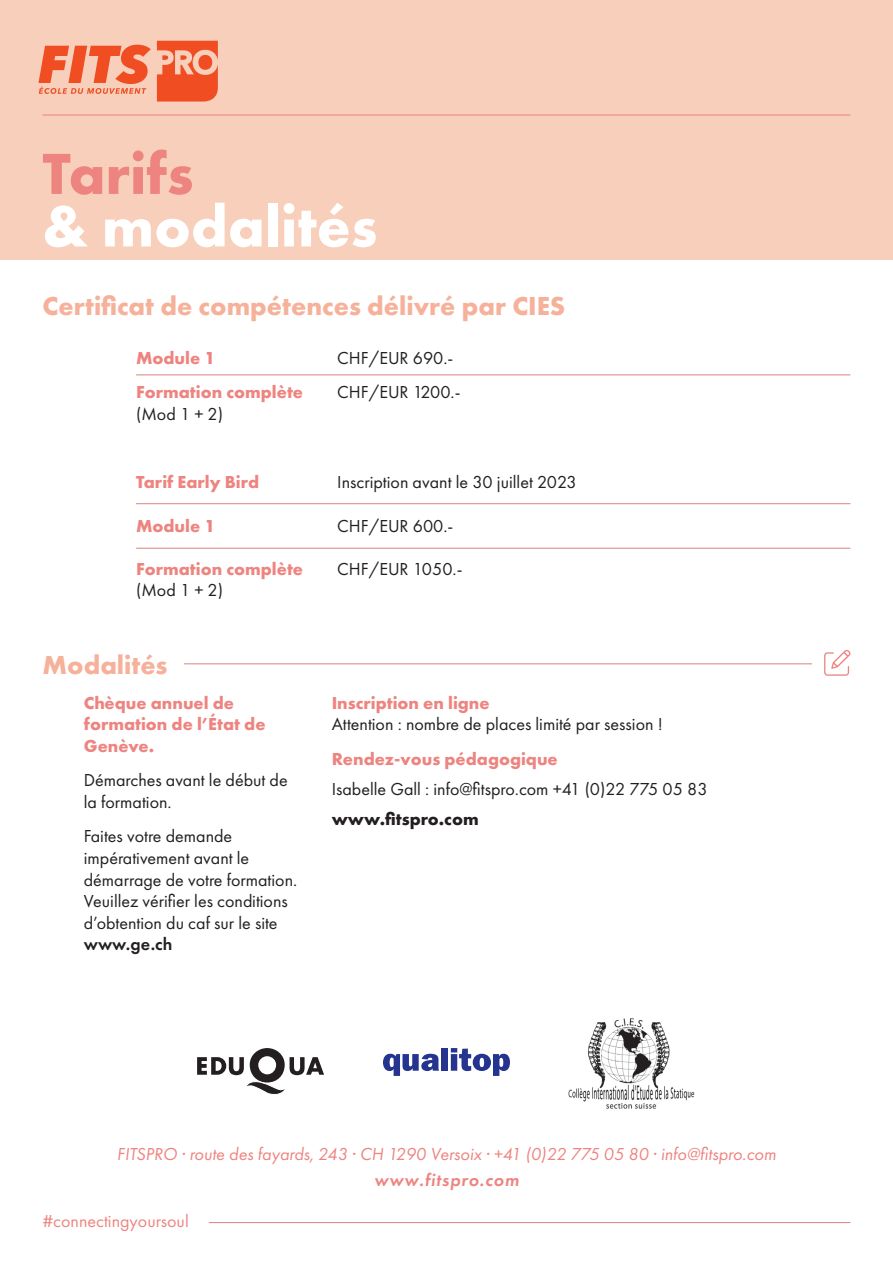
<style>
.page{position:relative;width:893px;height:1263px;background:#fff}
.page>*{position:absolute;margin:0;border:0;box-sizing:border-box;transform-origin:0 0}
.t1{font:700 60px "Futura PT";color:#fff}
.t2{font:700 60px "Futura PT";color:#ee8480}
.t3{font:700 27px "Futura PT";color:#f6b19a}
.t4{font:18px/21.6px "Futura PT";color:#231f20}
.t5{font:700 18px/21.6px "Futura PT";color:#ee8480}
.t6{font:italic 18px "Futura PT";color:#ee8480}
.t7{font:18px "Futura PT";color:#ee8480}
.t8{font:700 18px "Futura PT";color:#231f20}
.t9{font:italic 600 18px "Futura PT";letter-spacing:.05em;color:#ee8480}
.s1{font-weight:600}
</style>
<div class="page">
<div style="left:0;top:0;width:893px;height:260px;background:#f7cfbb"></div>
<hr style="left:209px;top:1222px;width:641px;height:1px;background:#dc8181">
<hr style="left:43px;top:115px;width:807px;height:1px;background:#ee8480">
<hr style="left:136px;top:374px;width:714px;height:1px;background:#dc8181">
<hr style="left:136px;top:503px;width:714px;height:1px;background:#dc8181">
<hr style="left:136px;top:548px;width:714px;height:1px;background:#dc8181">
<hr style="left:184px;top:663px;width:628px;height:1px;background:#dc8181">
<svg style="left:197px;top:1048px;width:127px;height:46px"></svg>
<svg style="left:383px;top:1054px;width:56px;height:22px"></svg>
<div style="left:441px;top:1048px;width:7px;height:23px;background:#25358f"></div>
<svg style="left:451px;top:1048px;width:59px;height:28px"></svg>
<img style="left:569px;top:1018px;width:126px;height:91px">
<svg style="left:824px;top:649px;width:26px;height:27px"></svg>
<svg style="left:157px;top:41px;width:61px;height:61px"></svg>
<svg style="left:38px;top:45px;width:113px;height:49px"></svg>
<p class="t2" style="left:43px;top:135px;width:153px">Tarifs</p>
<p class="t1" style="left:43px;top:188px;width:336px">&amp; modalités</p>
<p class="t3" style="left:43px;top:289px;width:524px">Certificat de compétences délivré par CIES</p>
<p class="t5" style="left:136px;top:346px;width:81px">Module 1</p>
<p class="t5" style="left:136px;top:381px;width:169px">Formation complète</p>
<p class="t4" style="left:136px;top:403px;width:89px">(Mod 1 + 2)</p>
<p class="t5" style="left:136px;top:471px;width:125px">Tarif Early Bird</p>
<p class="t5" style="left:136px;top:514px;width:81px">Module 1</p>
<p class="t5" style="left:136px;top:557px;width:169px">Formation complète</p>
<p class="t4" style="left:136px;top:579px;width:89px">(Mod 1 + 2)</p>
<p class="t3" style="left:43px;top:647px;width:127px">Modalités</p>
<p class="t5" style="left:84px;top:691px;width:183px">Chèque annuel de formation de l’État de<br>Genève.</p>
<p class="t4" style="left:84px;top:769px;width:205px">Démarches avant le début de la formation.</p>
<p class="t4" style="left:84px;top:825px;width:215px">Faites votre demande impérativement avant le démarrage de votre formation.<br>Veuillez vérifier les conditions d’obtention du caf sur le site <span class="s1">www.ge.ch</span></p>
<p class="t4" style="left:337px;top:347px;width:118px">CHF/EUR 690.-</p>
<p class="t4" style="left:337px;top:381px;width:125px">CHF/EUR 1200.-</p>
<p class="t4" style="left:337px;top:471px;width:241px">Inscription avant le 30 juillet 2023</p>
<p class="t4" style="left:337px;top:515px;width:118px">CHF/EUR 600.-</p>
<p class="t4" style="left:337px;top:558px;width:127px">CHF/EUR 1050.-</p>
<p class="t5" style="left:332px;top:691px;width:159px">Inscription en ligne</p>
<p class="t4" style="left:332px;top:713px;width:333px">Attention : nombre de places limité par session !</p>
<p class="t5" style="left:332px;top:747px;width:228px">Rendez-vous pédagogique</p>
<p class="t4" style="left:332px;top:778px;width:377px">Isabelle Gall : info@fitspro.com +41 (0)22 775 05 83</p>
<p class="t8" style="left:332px;top:807px;width:149px">www.fitspro.com</p>
<p class="t6" style="left:117px;top:1143px;width:661px">FITSPRO · route des fayards, 243 · CH 1290 Versoix · +41 (0)22 775 05 80 · info@fitspro.com</p>
<p class="t9" style="left:374px;top:1168px;width:146px">www.fitspro.com</p>
<p class="t7" style="left:43px;top:1211px;width:148px">#connectingyoursoul</p>
</div>
